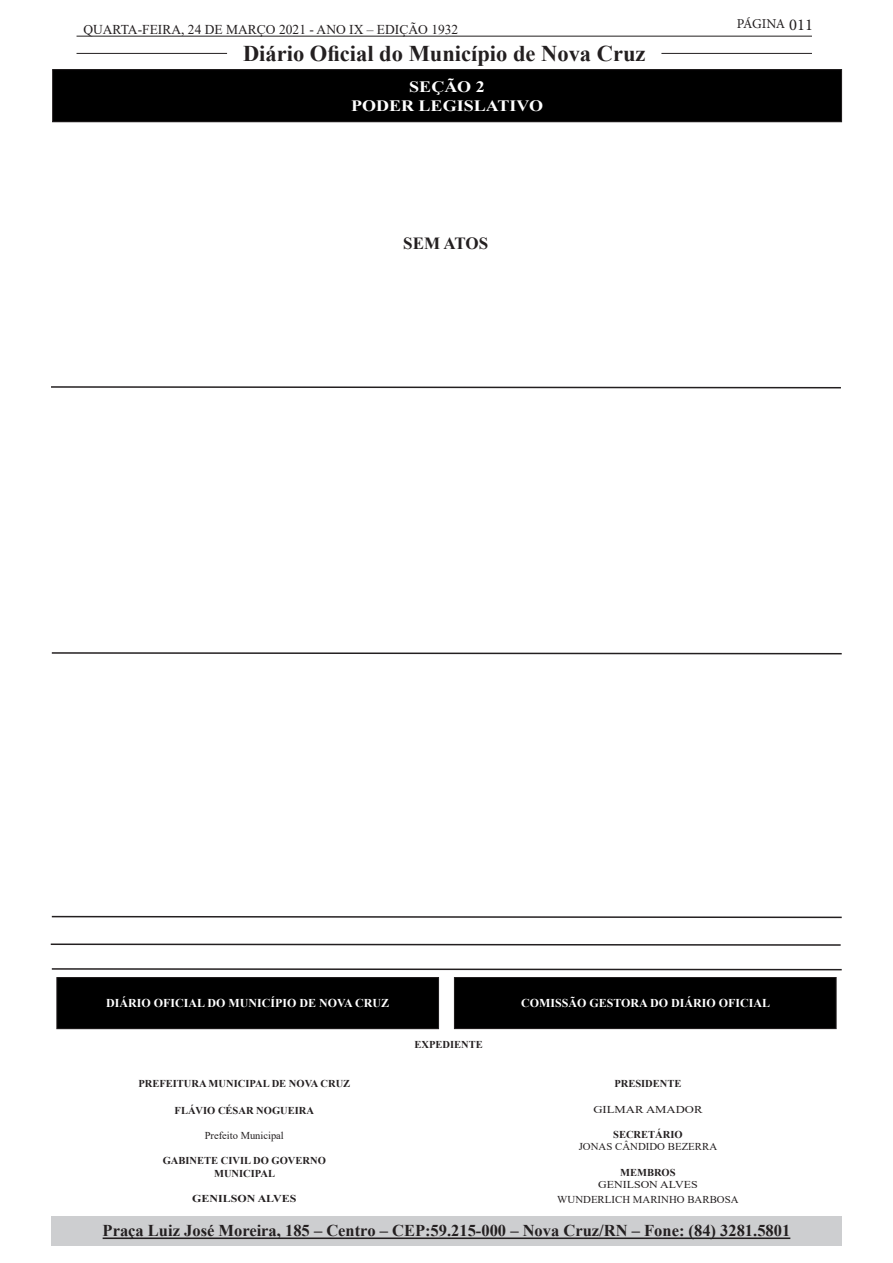
<style>
.page{position:relative;width:893px;height:1263px;background:#fff}
.page>*{position:absolute;margin:0;border:0;box-sizing:border-box;transform-origin:0 0}
.t1{font:700 22.5px "Times New Roman";color:#231f20}
.t2{font:700 16.95px "Times New Roman";color:#231f20}
.t3{font:700 16.5px "Times New Roman";color:#231f20}
.t4{font:700 15.75px "Times New Roman";color:#fff;scale:1.14 1}
.t5{font:13.5px "Times New Roman";color:#231f20}
.t6{font:13.5px "Minion Pro";letter-spacing:-.03em;color:#231f20}
.t7{font:700 12px "Times New Roman";color:#fff}
.t8{font:700 10.5px/12.6px "Times New Roman";color:#231f20;text-align:center}
.t9{font:10.5px "Times New Roman";color:#231f20}
.t10{font:10.5px "Times New Roman";color:#231f20;scale:1.14 1}
.t11{font:700 10.5px "Times New Roman";color:#231f20;scale:1.14 1}
.t12{font:10.5px "Times New Roman";color:#231f20;scale:1.21 1}
.s1{font-size:16.5px}
</style>
<div class="page">
<hr style="left:77px;top:36px;width:735px;height:1px;background:#231f20">
<hr style="left:77px;top:53px;width:150px;height:1px;background:#231f20">
<hr style="left:661px;top:53px;width:151px;height:1px;background:#231f20">
<div style="left:51px;top:1216px;width:791px;height:29px;background:#cdced0"></div>
<hr style="left:103px;top:1237px;width:687px;height:2px;background:#231f20">
<div style="left:53px;top:70px;width:789px;height:52px;background:#000"></div>
<div style="left:52px;top:69px;width:790px;height:53px;border:1px solid #231f20"></div>
<div style="left:454px;top:977px;width:382px;height:51px;background:#000"></div>
<div style="left:454px;top:977px;width:383px;height:52px;border:1px solid #231f20"></div>
<div style="left:57px;top:977px;width:382px;height:52px;background:#000"></div>
<div style="left:56px;top:977px;width:383px;height:52px;border:1px solid #231f20"></div>
<svg style="left:51px;top:386px;width:790px;height:3px"></svg>
<svg style="left:51px;top:652px;width:791px;height:3px"></svg>
<svg style="left:51px;top:968px;width:791px;height:3px"></svg>
<svg style="left:50px;top:943px;width:791px;height:3px"></svg>
<svg style="left:51px;top:915px;width:791px;height:4px"></svg>
<p class="t5" style="left:83px;top:20px;width:376px">QUARTA-FEIRA, 24 DE MARÇO 2021 - ANO IX – EDIÇÃO 1932</p>
<h1 class="t1" style="left:243px;top:37px;width:404px">Diário Oficial do Município de Nova Cruz</h1>
<p class="t4" style="left:409px;top:75px;width:68px">SEÇÃO 2</p>
<p class="t4" style="left:351px;top:94px;width:170px">PODER LEGISLATIVO</p>
<p class="t2" style="left:403px;top:231px;width:86px">SEM ATOS</p>
<p class="t6" style="left:737px;top:15px;width:78px">PÁGINA <span class="s1">011</span></p>
<p class="t7" style="left:106px;top:994px;width:285px">DIÁRIO OFICIAL DO MUNICÍPIO DE NOVA CRUZ</p>
<p class="t7" style="left:521px;top:994px;width:251px">COMISSÃO GESTORA DO DIÁRIO OFICIAL</p>
<p class="t8" style="left:415px;top:1038px;width:70px">EXPEDIENTE</p>
<p class="t8" style="left:614px;top:1077px;width:69px">PRESIDENTE</p>
<p class="t12" style="left:593px;top:1101px;width:92px">GILMAR AMADOR</p>
<p class="t8" style="left:613px;top:1127px;width:71px">SECRETÁRIO</p>
<p class="t9" style="left:579px;top:1139px;width:140px">JONAS CÂNDIDO BEZERRA</p>
<p class="t8" style="left:620px;top:1165px;width:57px">MEMBROS</p>
<p class="t10" style="left:598px;top:1177px;width:89px">GENILSON ALVES</p>
<p class="t9" style="left:557px;top:1191px;width:183px">WUNDERLICH MARINHO BARBOSA</p>
<p class="t8" style="left:138px;top:1076px;width:213px">PREFEITURA MUNICIPAL DE NOVA CRUZ</p>
<p class="t8" style="left:175px;top:1103px;width:141px">FLÁVIO CÉSAR NOGUEIRA</p>
<p class="t9" style="left:205px;top:1128px;width:81px">Prefeito Municipal</p>
<p class="t8" style="left:163px;top:1154px;width:165px">GABINETE CIVIL DO GOVERNO<br>MUNICIPAL</p>
<p class="t11" style="left:192px;top:1191px;width:93px">GENILSON ALVES</p>
<h3 class="t3" style="left:103px;top:1219px;width:689px">Praça Luiz José Moreira, 185 – Centro – CEP:59.215-000 – Nova Cruz/RN – Fone: (84) 3281.5801</h3>
</div>
